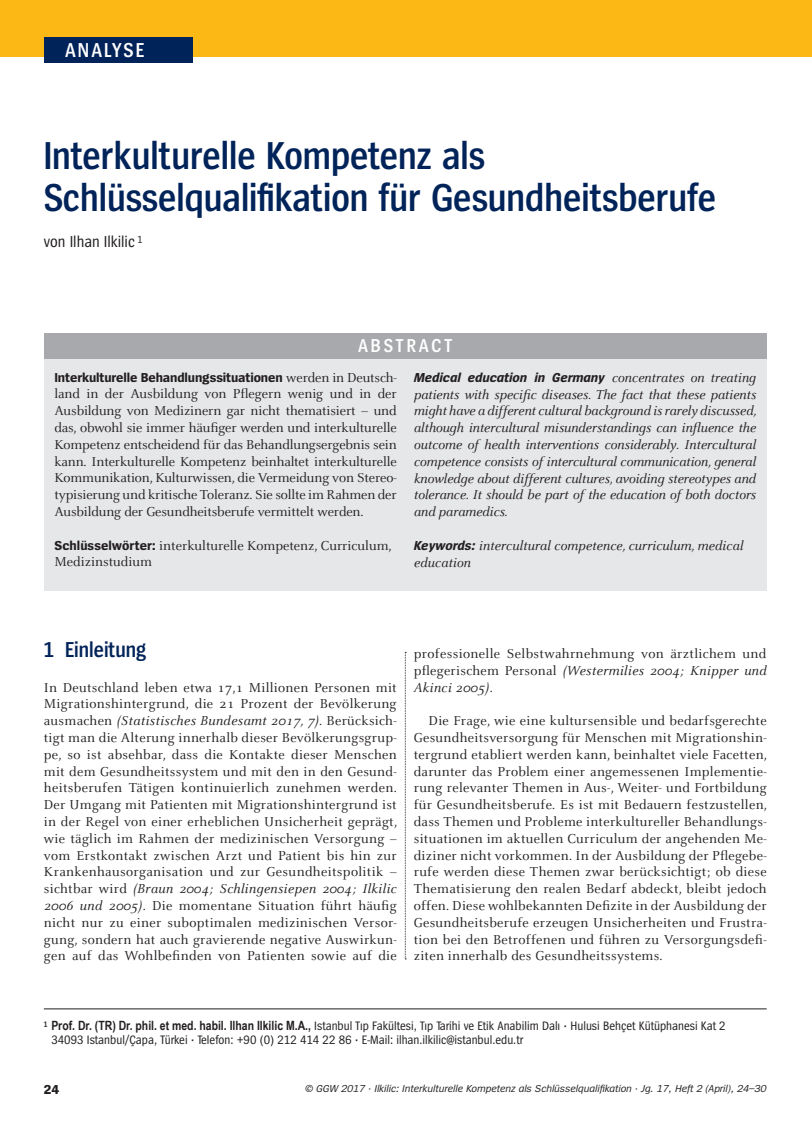
<style>
.page{position:relative;width:812px;height:1131px;background:#fff}
.page>*{position:absolute;margin:0;border:0;box-sizing:border-box;transform-origin:0 0}
.t1{font:600 40.5px/42px "Spiegel Cd";color:#002359}
.t2{font:600 22.5px "Spiegel Cd";color:#002359}
.t3{font:600 21px "Spiegel Cd";letter-spacing:.1em;color:#fff}
.t4{font:600 19.5px "Spiegel Cd";letter-spacing:.15em;color:#fff}
.t5{font:16.5px "Spiegel Cd";color:#231f20}
.t6{font:14.25px/16.8px "Celeste";letter-spacing:.02em;color:#231f20;text-align:justify}
.t7{font:italic 14.25px/16.8px "Celeste";color:#231f20;text-align:justify}
.t8{font:14.25px/16.8px "Celeste";color:#231f20}
.t9{font:700 13.5px "Spiegel";letter-spacing:-.01em;color:#231f20}
.t10{font:italic 700 13.5px "Spiegel";color:#231f20}
.t11{font:12.75px/14.2px "Spiegel Cd";color:#231f20}
.t12{font:italic 10.5px "Spiegel";color:#231f20}
.s1{font-family:"Celeste";font-weight:400;font-size:14.25px}
.s2{font-family:"Spiegel";font-weight:700;font-size:13.5px}
.s3{font-style:italic}
.s4{font-family:"Arial Narrow";font-weight:700}
</style>
<div class="page">
<div style="left:0;top:0;width:809px;height:57px;background:#fcb814"></div>
<hr style="left:809px;top:0;width:3px;height:57px;background:#fcb814">
<div style="left:44px;top:37px;width:149px;height:26px;background:#002359"></div>
<svg style="left:405px;top:652px;width:1px;height:307px"></svg>
<div style="left:44px;top:359px;width:723px;height:231px;background:#e6e7e9"></div>
<div style="left:44px;top:333px;width:723px;height:25px;background:#a8a9ad"></div>
<hr style="left:44px;top:1008px;width:723px;height:1px;background:#231f20">
<h3 class="t3" style="left:65px;top:40px;width:81px">ANALYSE</h3>
<h1 class="t1" style="left:44px;top:136px;width:674px">Interkulturelle Kompetenz als<br>Schlüsselqualifikation für Gesundheitsberufe</h1>
<p class="t5" style="left:44px;top:233px;width:100px">von Ilhan Ilkilic <sup>1</sup></p>
<h3 class="t4" style="left:358px;top:336px;width:96px">ABSTRACT</h3>
<p class="t9" style="left:54px;top:370px;width:344px">Interkulturelle Behandlungssituationen <span class="s1">werden in Deutsch-</span></p>
<p class="t6" style="left:54px;top:386px;width:344px">land in der Ausbildung von Pflegern wenig und in der Ausbildung von Medizinern gar nicht thematisiert – und das, obwohl sie immer häufiger werden und interkulturelle Kompetenz entscheidend für das Behandlungsergebnis sein kann. Interkulturelle Kompetenz beinhaltet interkulturelle Kommunikation, Kulturwissen, die Vermeidung von Stereo&shy;typisierung und kritische Toleranz. Sie sollte im Rahmen der Ausbildung der Gesundheitsberufe vermittelt werden.</p>
<p class="t8" style="left:54px;top:537px;width:339px"><span class="s2">Schlüsselwörter:</span> interkulturelle Kompetenz, Curriculum,<br>Medizinstudium</p>
<p class="t10" style="left:414px;top:370px;width:344px">Medical education in Germany <span class="s1">concentrates on treating</span></p>
<p class="t7" style="left:414px;top:386px;width:344px">patients with specific diseases. The fact that these patients might have a different cultural background is rarely discussed, although intercultural misunderstandings can influence the outcome of health interventions considerably. Intercultural competence consists of intercultural communication, general knowledge about different cultures, avoiding stereotypes and tolerance. It should be part of the education of both doctors and paramedics.</p>
<p class="t7" style="left:414px;top:537px;width:331px"><span class="s2">Keywords:</span> intercultural competence, curriculum, medical education</p>
<h2 class="t2" style="left:44px;top:638px;width:104px">1 Einleitung</h2>
<p class="t6" style="left:44px;top:679px;width:355px">In Deutschland leben etwa 17,1 Millionen Personen mit Migrationshintergrund, die 21 Prozent der Bevölkerung ausmachen <span class="s3">(Statistisches Bundesamt 2017, 7)</span>. Berücksich&shy;tigt man die Alterung innerhalb dieser Bevölkerungsgrup&shy;pe, so ist absehbar, dass die Kontakte dieser Menschen mit dem Gesundheitssystem und mit den in den Gesund&shy;heitsberufen Tätigen kontinuierlich zunehmen werden.<br>Der Umgang mit Patienten mit Migrationshintergrund ist in der Regel von einer erheblichen Unsicherheit geprägt, wie täglich im Rahmen der medizinischen Versorgung – vom Erstkontakt zwischen Arzt und Patient bis hin zur Krankenhausorganisation und zur Gesundheitspolitik – sichtbar wird <span class="s3">(Braun 2004; Schlingensiepen 2004; Ilkilic 2006 und 2005)</span>. Die momentane Situation führt häufig nicht nur zu einer suboptimalen medizinischen Versor&shy;gung, sondern hat auch gravierende negative Auswirkun&shy;gen auf das Wohlbefinden von Patienten sowie auf die</p>
<p class="t6" style="left:414px;top:645px;width:354px">professionelle Selbstwahrnehmung von ärztlichem und pflegerischem Personal <span class="s3">(Westermilies 2004; Knipper und Akinci 2005)</span>.</p>
<p class="t6" style="left:414px;top:713px;width:355px;text-indent:15px">Die Frage, wie eine kultursensible und bedarfsgerechte Gesundheitsversorgung für Menschen mit Migrationshin&shy;tergrund etabliert werden kann, beinhaltet viele Facetten, darunter das Problem einer angemessenen Implementie&shy;rung relevanter Themen in Aus-, Weiter- und Fortbildung für Gesundheitsberufe. Es ist mit Bedauern festzustellen, dass Themen und Probleme interkultureller Behandlungs&shy;situationen im aktuellen Curriculum der angehenden Me&shy;diziner nicht vorkommen. In der Ausbildung der Pflegebe&shy;rufe werden diese Themen zwar berücksichtigt; ob diese Thematisierung den realen Bedarf abdeckt, bleibt jedoch offen. Diese wohlbekannten Defizite in der Ausbildung der Gesundheitsberufe erzeugen Unsicherheiten und Frustra&shy;tion bei den Betroffenen und führen zu Versorgungsdefi&shy;ziten innerhalb des Gesundheitssystems.</p>
<p class="t11" style="left:51px;top:1019px;width:676px;text-indent:-7px"><sup>1</sup> <span class="s4">Prof. Dr. (TR) Dr. phil. et med. habil. Ilhan Ilkilic M.A.,</span> Istanbul Tıp Fakültesi, Tıp Tarihi ve Etik Anabilim Dalı · Hulusi Behçet Kütüphanesi Kat 2<br>34093 Istanbul/Çapa, Türkei · Telefon: +90 (0) 212 414 22 86 · E-Mail: ilhan.ilkilic@istanbul.edu.tr</p>
<p class="t9" style="left:44px;top:1083px;width:17px">24</p>
<p class="t12" style="left:305px;top:1083px;width:463px">© GGW 2017 · Ilkilic: Interkulturelle Kompetenz als Schlüsselqualifikation · Jg. 17, Heft 2 (April), 24–30</p>
</div>
